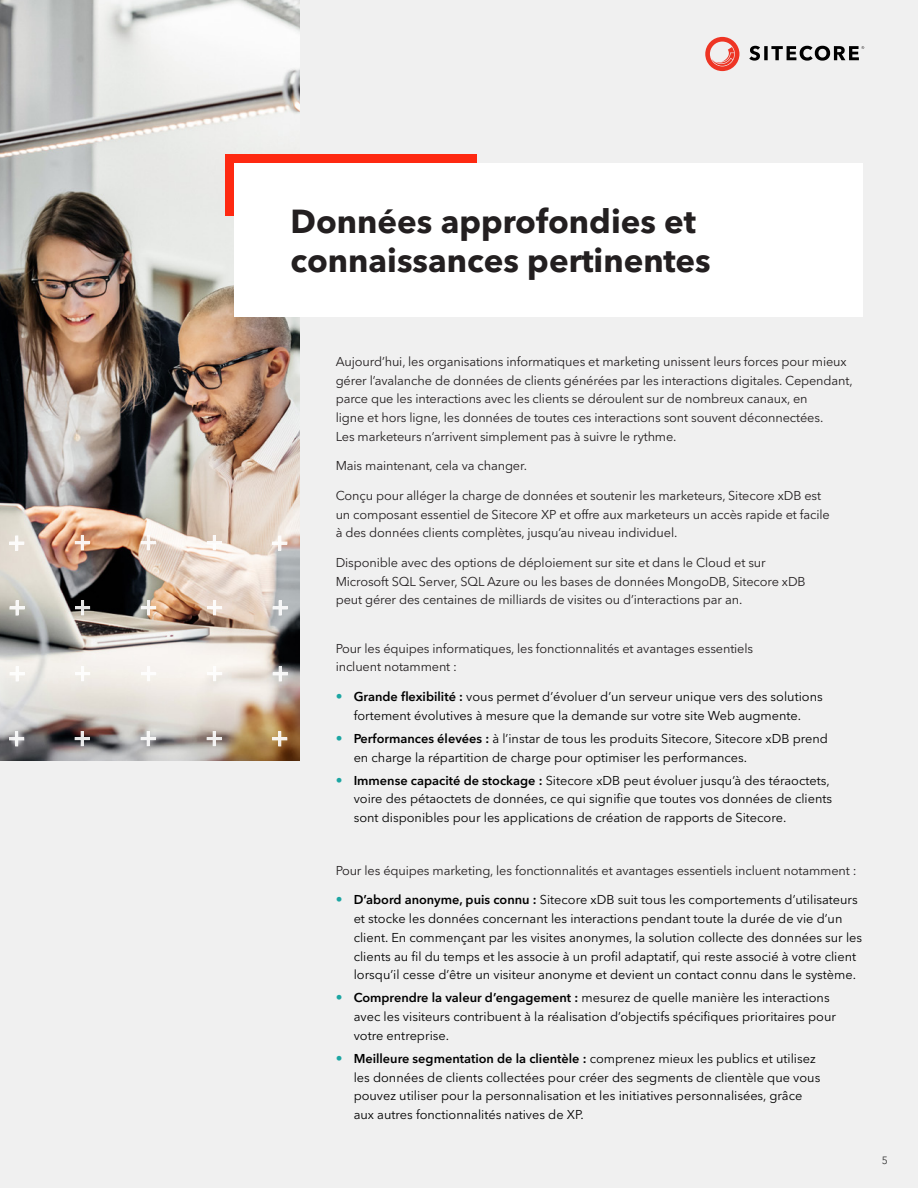
<style>
.page{position:relative;width:918px;height:1188px;background:#f0f0f0}
.page>*{position:absolute;margin:0;border:0;box-sizing:border-box;transform-origin:0 0}
.t1{font:700 33px/39px "Avenir Next LT Pro";color:#231f20}
.t2{font:12.75px/18.8px "Avenir Next LT Pro";color:#000}
.t3{font:12.75px/18.8px "Avenir Next LT Pro";letter-spacing:-.01em;color:#231f20}
.t4{font:10.5px "Avenir Next LT Pro";color:#333}
.s1{font-weight:600;font-size:13.5px;color:#1ca6a3}
.s2{font-weight:600}
</style>
<div class="page">
<svg style="left:705px;top:37px;width:34px;height:34px"></svg>
<svg style="left:749px;top:46px;width:115px;height:15px"></svg>
<img style="left:0;top:0;width:299px;height:761px">
<div style="left:225px;top:154px;width:251px;height:62px;background:#fe2911"></div>
<div style="left:234px;top:163px;width:628px;height:154px;background:#fff"></div>
<hr style="left:81px;top:535px;width:3px;height:15px;background:#fff">
<svg style="left:75px;top:536px;width:14px;height:14px"></svg>
<hr style="left:75px;top:541px;width:15px;height:3px;background:#fff">
<hr style="left:147px;top:535px;width:3px;height:15px;background:#fff">
<svg style="left:141px;top:536px;width:14px;height:14px"></svg>
<hr style="left:141px;top:541px;width:15px;height:3px;background:#fff">
<hr style="left:213px;top:535px;width:3px;height:15px;background:#fff">
<svg style="left:207px;top:536px;width:14px;height:14px"></svg>
<hr style="left:207px;top:541px;width:15px;height:3px;background:#fff">
<hr style="left:278px;top:535px;width:3px;height:16px;background:#fff">
<svg style="left:273px;top:536px;width:14px;height:14px"></svg>
<hr style="left:272px;top:542px;width:15px;height:3px;background:#fff">
<hr style="left:15px;top:535px;width:3px;height:16px;background:#fff">
<svg style="left:10px;top:536px;width:14px;height:14px"></svg>
<hr style="left:9px;top:542px;width:15px;height:3px;background:#fff">
<hr style="left:81px;top:600px;width:3px;height:15px;background:#fff">
<svg style="left:75px;top:601px;width:15px;height:13px"></svg>
<hr style="left:75px;top:606px;width:15px;height:3px;background:#fff">
<hr style="left:147px;top:600px;width:3px;height:15px;background:#fff">
<svg style="left:141px;top:601px;width:15px;height:13px"></svg>
<hr style="left:141px;top:606px;width:15px;height:3px;background:#fff">
<hr style="left:213px;top:600px;width:3px;height:15px;background:#fff">
<svg style="left:207px;top:601px;width:15px;height:13px"></svg>
<hr style="left:207px;top:606px;width:15px;height:3px;background:#fff">
<hr style="left:279px;top:600px;width:3px;height:16px;background:#fff">
<svg style="left:273px;top:601px;width:14px;height:14px"></svg>
<svg style="left:273px;top:606px;width:15px;height:4px"></svg>
<hr style="left:16px;top:600px;width:3px;height:16px;background:#fff">
<svg style="left:10px;top:601px;width:14px;height:14px"></svg>
<svg style="left:9px;top:606px;width:16px;height:4px"></svg>
<hr style="left:81px;top:666px;width:3px;height:15px;background:#fff">
<svg style="left:76px;top:667px;width:14px;height:14px"></svg>
<hr style="left:75px;top:672px;width:15px;height:3px;background:#fff">
<hr style="left:147px;top:666px;width:3px;height:15px;background:#fff">
<svg style="left:142px;top:667px;width:14px;height:14px"></svg>
<hr style="left:141px;top:672px;width:15px;height:3px;background:#fff">
<hr style="left:213px;top:666px;width:3px;height:15px;background:#fff">
<svg style="left:208px;top:667px;width:14px;height:14px"></svg>
<hr style="left:207px;top:672px;width:15px;height:3px;background:#fff">
<hr style="left:279px;top:666px;width:3px;height:15px;background:#fff">
<svg style="left:273px;top:667px;width:14px;height:14px"></svg>
<hr style="left:273px;top:672px;width:15px;height:3px;background:#fff">
<hr style="left:16px;top:666px;width:3px;height:15px;background:#fff">
<svg style="left:10px;top:667px;width:14px;height:14px"></svg>
<hr style="left:10px;top:672px;width:15px;height:3px;background:#fff">
<hr style="left:81px;top:731px;width:3px;height:15px;background:#fff">
<svg style="left:75px;top:732px;width:14px;height:14px"></svg>
<hr style="left:75px;top:737px;width:15px;height:3px;background:#fff">
<hr style="left:147px;top:731px;width:3px;height:15px;background:#fff">
<svg style="left:141px;top:732px;width:14px;height:14px"></svg>
<hr style="left:141px;top:737px;width:15px;height:3px;background:#fff">
<hr style="left:213px;top:731px;width:3px;height:15px;background:#fff">
<svg style="left:207px;top:732px;width:14px;height:14px"></svg>
<hr style="left:207px;top:737px;width:15px;height:3px;background:#fff">
<hr style="left:278px;top:731px;width:3px;height:15px;background:#fff">
<svg style="left:273px;top:732px;width:14px;height:14px"></svg>
<hr style="left:272px;top:737px;width:15px;height:3px;background:#fff">
<hr style="left:15px;top:731px;width:3px;height:15px;background:#fff">
<svg style="left:10px;top:732px;width:14px;height:14px"></svg>
<hr style="left:9px;top:737px;width:15px;height:3px;background:#fff">
<p class="t1" style="left:291px;top:202px;width:422px">Données approfondies et connaissances pertinentes</p>
<p class="t3" style="left:336px;top:352px;width:519px">Aujourd’hui, les organisations informatiques et marketing unissent leurs forces pour mieux gérer l’avalanche de données de clients générées par les interactions digitales. Cependant, parce que les interactions avec les clients se déroulent sur de nombreux canaux, en<br>ligne et hors ligne, les données de toutes ces interactions sont souvent déconnectées.<br>Les marketeurs n’arrivent simplement pas à suivre le rythme.</p>
<p class="t3" style="left:336px;top:457px;width:193px">Mais maintenant, cela va changer.</p>
<p class="t3" style="left:336px;top:486px;width:496px">Conçu pour alléger la charge de données et soutenir les marketeurs, Sitecore xDB est un composant essentiel de Sitecore XP et offre aux marketeurs un accès rapide et facile à des données clients complètes, jusqu’au niveau individuel.</p>
<p class="t3" style="left:336px;top:553px;width:471px">Disponible avec des options de déploiement sur site et dans le Cloud et sur<br>Microsoft SQL Server, SQL Azure ou les bases de données MongoDB, Sitecore xDB peut gérer des centaines de milliards de visites ou d’interactions par an.</p>
<p class="t3" style="left:336px;top:639px;width:419px">Pour les équipes informatiques, les fonctionnalités et avantages essentiels incluent notamment :</p>
<p class="t2" style="left:336px;top:687px;width:489px;text-align:center"><span class="s1">•</span> <span class="s2">Grande flexibilité :</span> vous permet d’évoluer d’un serveur unique vers des solutions fortement évolutives à mesure que la demande sur votre site Web augmente.</p>
<p class="t2" style="left:354px;top:729px;width:476px;text-indent:-18px"><span class="s1">•</span> <span class="s2">Performances élevées :</span> à l’instar de tous les produits Sitecore, Sitecore xDB prend en charge la répartition de charge pour optimiser les performances.</p>
<p class="t2" style="left:354px;top:771px;width:480px;text-indent:-18px"><span class="s1">•</span> <span class="s2">Immense capacité de stockage :</span> Sitecore xDB peut évoluer jusqu’à des téraoctets, voire des pétaoctets de données, ce qui signifie que toutes vos données de clients sont disponibles pour les applications de création de rapports de Sitecore.</p>
<p class="t3" style="left:336px;top:861px;width:522px">Pour les équipes marketing, les fonctionnalités et avantages essentiels incluent notamment :</p>
<p class="t2" style="left:354px;top:891px;width:510px;text-indent:-18px"><span class="s1">•</span> <span class="s2">D’abord anonyme, puis connu :</span> Sitecore xDB suit tous les comportements d’utilisateurs et stocke les données concernant les interactions pendant toute la durée de vie d’un client. En commençant par les visites anonymes, la solution collecte des données sur les clients au fil du temps et les associe à un profil adaptatif, qui reste associé à votre client lorsqu’il cesse d’être un visiteur anonyme et devient un contact connu dans le système.</p>
<p class="t2" style="left:354px;top:989px;width:484px;text-indent:-18px"><span class="s1">•</span> <span class="s2">Comprendre la valeur d’engagement :</span> mesurez de quelle manière les interactions avec les visiteurs contribuent à la réalisation d’objectifs spécifiques prioritaires pour votre entreprise.</p>
<p class="t2" style="left:354px;top:1049px;width:468px;text-indent:-18px"><span class="s1">•</span> <span class="s2">Meilleure segmentation de la clientèle :</span> comprenez mieux les publics et utilisez les données de clients collectées pour créer des segments de clientèle que vous pouvez utiliser pour la personnalisation et les initiatives personnalisées, grâce aux autres fonctionnalités natives de XP.</p>
<p class="t4" style="left:882px;top:1154px;width:8px">5</p>
</div>
